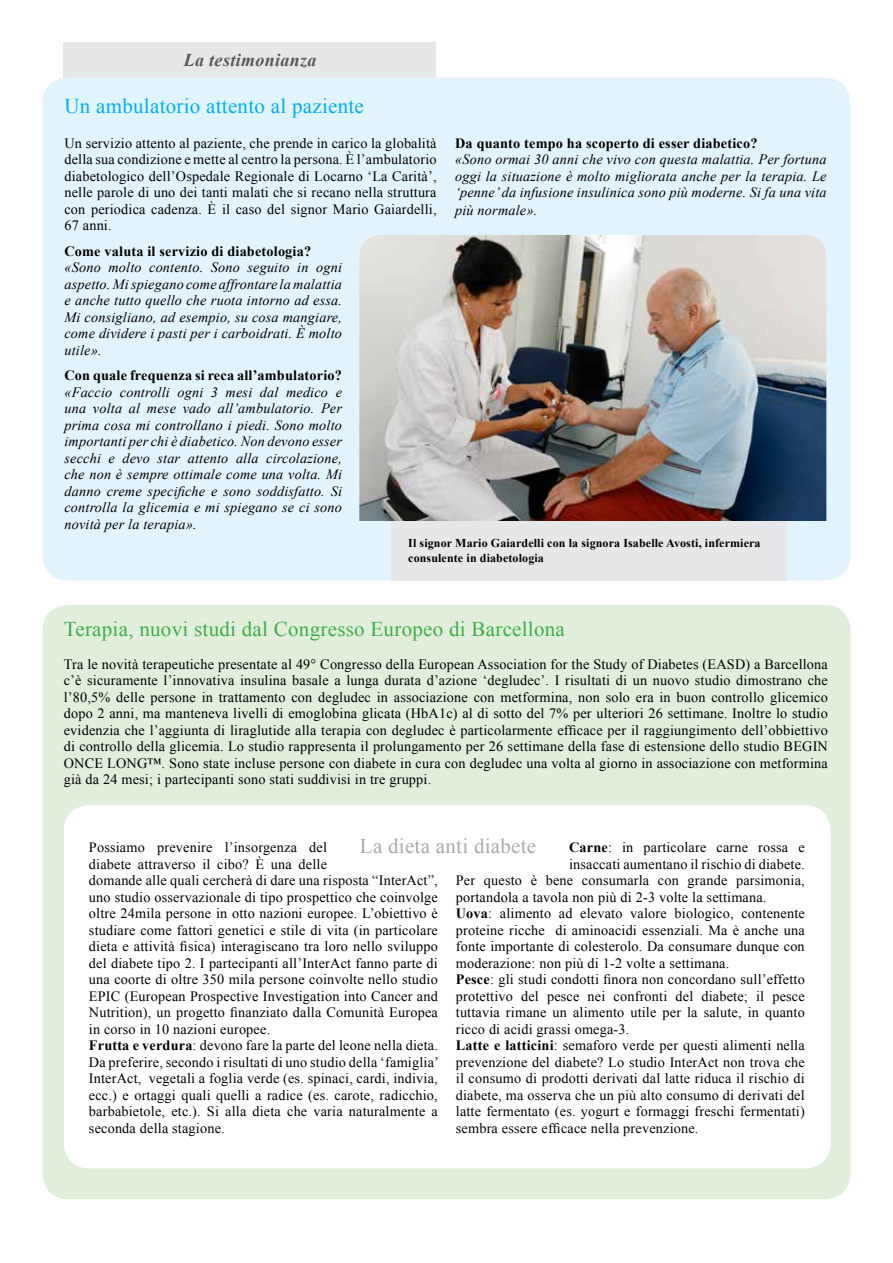
<style>
.page{position:relative;width:893px;height:1263px;background:#fff}
.page>*{position:absolute;margin:0;border:0;box-sizing:border-box;transform-origin:0 0}
.t1{font:21px "Times New Roman";letter-spacing:.015em;color:#41ad49}
.t2{font:21px "Times New Roman";letter-spacing:.015em;color:#00aeef}
.t3{font:21px "Times New Roman";letter-spacing:.015em;color:#a7a9ac}
.t4{font:italic 700 18px "Times New Roman";letter-spacing:.02em;color:#58595b}
.t5{font:14.25px/16.5px "Times New Roman";letter-spacing:.015em;color:#000;text-align:justify}
.t6{font:italic 14.25px/16.5px "Times New Roman";letter-spacing:.015em;color:#000;text-align:justify}
.t7{font:700 14.25px "Times New Roman";letter-spacing:.015em;color:#000}
.t8{font:700 12px/15px "Times New Roman";letter-spacing:.01em;color:#000}
.s1{font-weight:700}
</style>
<div class="page">
<div style="left:64px;top:43px;width:372px;height:100px;background:#e6e7e8"></div>
<div style="left:43px;top:78px;width:807px;height:502px;background:#e1f4fd;border-radius:26px"></div>
<div style="left:43px;top:605px;width:807px;height:594px;background:#e1eedc;border-radius:26px"></div>
<div style="left:64px;top:805px;width:767px;height:363px;background:#fff;border-radius:26px"></div>
<div style="left:391px;top:503px;width:396px;height:77px;background:#e6e7e8"></div>
<img style="left:359px;top:235px;width:467px;height:286px">
<p class="t4" style="left:184px;top:48px;width:134px">La testimonianza</p>
<h1 class="t2" style="left:64px;top:92px;width:301px">Un ambulatorio attento al paziente</h1>
<p class="t5" style="left:64px;top:135px;width:374px">Un servizio attento al paziente, che prende in carico la globalità della sua condizione e mette al centro la persona. È l’ambulatorio diabetologico dell’Ospedale Regionale di Locarno ‘La Carità’, nelle parole di uno dei tanti malati che si recano nella struttura con periodica cadenza. È il caso del signor Mario Gaiardelli, 67 anni.</p>
<p class="t7" style="left:64px;top:241px;width:248px">Come valuta il servizio di diabetologia?</p>
<p class="t6" style="left:64px;top:259px;width:279px">«Sono molto contento. Sono seguito in ogni aspetto. Mi spiegano come affrontare la malattia e anche tutto quello che ruota intorno ad essa.<br>Mi consigliano, ad esempio, su cosa mangiare, come dividere i pasti per i carboidrati. È molto utile».</p>
<p class="t7" style="left:64px;top:366px;width:279px">Con quale frequenza si reca all’ambulatorio?</p>
<p class="t6" style="left:64px;top:383px;width:279px">«Faccio controlli ogni 3 mesi dal medico e una volta al mese vado all’ambulatorio. Per prima cosa mi controllano i piedi. Sono molto importanti per chi è diabetico. Non devono esser secchi e devo star attento alla circolazione, che non è sempre ottimale come una volta. Mi danno creme specifiche e sono soddisfatto. Si controlla la glicemia e mi spiegano se ci sono novità per la terapia».</p>
<p class="t7" style="left:455px;top:133px;width:304px">Da quanto tempo ha scoperto di esser diabetico?</p>
<p class="t6" style="left:455px;top:151px;width:373px">«Sono ormai 30 anni che vivo con questa malattia. Per fortuna oggi la situazione è molto migliorata anche per la terapia. Le ‘penne’ da infusione insulinica sono più moderne. Si fa una vita</p>
<p class="t6" style="left:455px;top:202px;width:84px">più normale».</p>
<p class="t8" style="left:408px;top:535px;width:354px">Il signor Mario Gaiardelli con la signora Isabelle Avosti, infermiera consulente in diabetologia</p>
<h1 class="t1" style="left:64px;top:615px;width:503px">Terapia, nuovi studi dal Congresso Europeo di Barcellona</h1>
<p class="t5" style="left:64px;top:656px;width:766px">Tra le novità terapeutiche presentate al 49° Congresso della European Association for the Study of Diabetes (EASD) a Barcellona c’è sicuramente l’innovativa insulina basale a lunga durata d’azione ‘degludec’. I risultati di un nuovo studio dimostrano che l’80,5% delle persone in trattamento con degludec in associazione con metformina, non solo era in buon controllo glicemico dopo 2 anni, ma manteneva livelli di emoglobina glicata (HbA1c) al di sotto del 7% per ulteriori 26 settimane. Inoltre lo studio evidenzia che l’aggiunta di liraglutide alla terapia con degludec è particolarmente efficace per il raggiungimento dell’obbiettivo di controllo della glicemia. Lo studio rappresenta il prolungamento per 26 settimane della fase di estensione dello studio BEGIN ONCE LONG™. Sono state incluse persone con diabete in cura con degludec una volta al giorno in associazione con metformina già da 24 mesi; i partecipanti sono stati suddivisi in tre gruppi.</p>
<h1 class="t3" style="left:360px;top:831px;width:178px">La dieta anti diabete</h1>
<p class="t5" style="left:89px;top:839px;width:351px;text-align:left">Possiamo prevenire l’insorgenza del<br>diabete attraverso il cibo? È una delle<br>domande alle quali cercherà di dare una risposta “InterAct”, uno studio osservazionale di tipo prospettico che coinvolge oltre 24mila persone in otto nazioni europee. L’obiettivo è studiare come fattori genetici e stile di vita (in particolare dieta e attività fisica) interagiscano tra loro nello sviluppo del diabete tipo 2. I partecipanti all’InterAct fanno parte di una coorte di oltre 350 mila persone coinvolte nello studio EPIC (European Prospective Investigation into Cancer and Nutrition), un progetto finanziato dalla Comunità Europea in corso in 10 nazioni europee.<br><span class="s1">Frutta e verdura</span>: devono fare la parte del leone nella dieta.<br>Da preferire, secondo i risultati di uno studio della ‘famiglia’ InterAct, vegetali a foglia verde (es. spinaci, cardi, indivia, ecc.) e ortaggi quali quelli a radice (es. carote, radicchio, barbabietole, etc.). Si alla dieta che varia naturalmente a seconda della stagione.</p>
<p class="t5" style="left:569px;top:839px;width:237px"><span class="s1">Carne</span>: in particolare carne rossa e</p>
<p class="t5" style="left:569px;top:855px;width:237px">insaccati aumentano il rischio di diabete.</p>
<p class="t5" style="left:456px;top:872px;width:350px">Per questo è bene consumarla con grande parsimonia,</p>
<p class="t5" style="left:456px;top:888px;width:312px">portandola a tavola non più di 2-3 volte la settimana.</p>
<p class="t5" style="left:456px;top:905px;width:350px"><span class="s1">Uova</span>: alimento ad elevato valore biologico, contenente</p>
<p class="t5" style="left:456px;top:921px;width:350px">proteine ricche di aminoacidi essenziali. Ma è anche una</p>
<p class="t5" style="left:456px;top:938px;width:350px">fonte importante di colesterolo. Da consumare dunque con</p>
<p class="t5" style="left:456px;top:955px;width:275px">moderazione: non più di 1-2 volte a settimana.</p>
<p class="t5" style="left:456px;top:971px;width:350px"><span class="s1">Pesce</span>: gli studi condotti finora non concordano sull’effetto</p>
<p class="t5" style="left:456px;top:988px;width:350px">protettivo del pesce nei confronti del diabete; il pesce</p>
<p class="t5" style="left:456px;top:1004px;width:350px">tuttavia rimane un alimento utile per la salute, in quanto</p>
<p class="t5" style="left:456px;top:1021px;width:175px">ricco di acidi grassi omega-3.</p>
<p class="t5" style="left:456px;top:1037px;width:350px"><span class="s1">Latte e latticini</span>: semaforo verde per questi alimenti nella</p>
<p class="t5" style="left:456px;top:1054px;width:350px">prevenzione del diabete? Lo studio InterAct non trova che</p>
<p class="t5" style="left:456px;top:1070px;width:350px">il consumo di prodotti derivati dal latte riduca il rischio di</p>
<p class="t5" style="left:456px;top:1087px;width:350px">diabete, ma osserva che un più alto consumo di derivati del</p>
<p class="t5" style="left:456px;top:1103px;width:350px">latte fermentato (es. yogurt e formaggi freschi fermentati)</p>
<p class="t5" style="left:456px;top:1120px;width:244px">sembra essere efficace nella prevenzione.</p>
</div>
